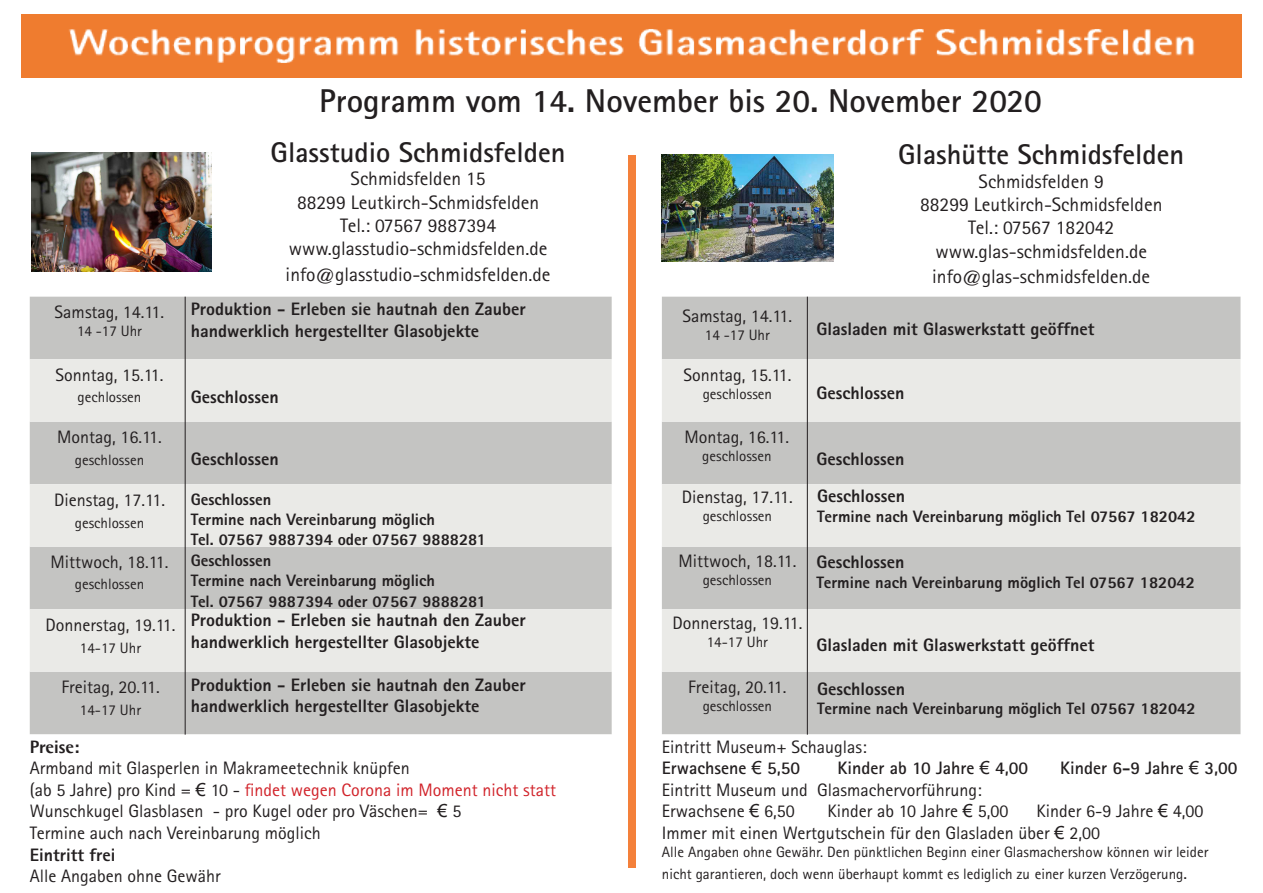
<style>
.page{position:relative;width:1263px;height:893px;background:#fff}
.page>*{position:absolute;margin:0;border:0;box-sizing:border-box;transform-origin:0 0}
.t1{font:700 33px "Rotis Sans Serif";color:#231f20}
.t2{font:700 28.5px "Rotis Sans Serif";color:#231f20}
.t3{font:19.5px/23.4px "Rotis Sans Serif";color:#231f20;text-align:center}
.t4{font:18px/21.6px "Rotis Sans Serif";color:#231f20}
.t5{font:800 18px/21.6px "Rotis Sans Serif";color:#231f20}
.t6{font:700 18px "Rotis Sans Serif";color:#231f20}
.t7{font:800 18px "Agfa Rotis Semisans";color:#231f20}
.t8{font:800 16.5px/19.8px "Rotis Sans Serif";color:#231f20}
.t9{font:15px/21.6px "Rotis Sans Serif";color:#231f20}
.s1{font-family:"Arial"}
.s2{color:#d1232a}
.s3{font-weight:700}
.s4{font-family:"Arial";font-weight:400}
.s5{font-size:18px}
</style>
<div class="page">
<img style="left:22px;top:14px;width:1219px;height:63px">
<img style="left:31px;top:152px;width:180px;height:120px">
<img style="left:661px;top:154px;width:173px;height:108px">
<div style="left:628px;top:155px;width:7px;height:713px;background:#f4803a"></div>
<div style="left:30px;top:297px;width:582px;height:437px;background:#c4c4c2"></div>
<svg style="left:30px;top:359px;width:582px;height:313px;background:#dadad8"></svg>
<hr style="left:185px;top:297px;width:1px;height:438px;background:#231f20">
<div style="left:662px;top:297px;width:578px;height:437px;background:#c4c4c2"></div>
<svg style="left:662px;top:359px;width:578px;height:313px;background:#dadad8"></svg>
<hr style="left:807px;top:297px;width:1px;height:438px;background:#231f20">
<p class="t4" style="left:55px;top:301px;width:111px">Samstag, 14.11.</p>
<p class="t9" style="left:77px;top:320px;width:66px">14 -17 Uhr</p>
<h1 class="t1" style="left:319px;top:80px;width:724px">Programm vom 14. November bis 20. November 2020</h1>
<h2 class="t2" style="left:271px;top:134px;width:296px">Glasstudio Schmidsfelden</h2>
<p class="t3" style="left:289px;top:167px;width:260px">Schmidsfelden 15<br>88299 Leutkirch-Schmidsfelden<br>Tel.: 07567 9887394 www.glasstudio-schmidsfelden.de</p>
<p class="t3" style="left:286px;top:262px;width:266px">info@glasstudio-schmidsfelden.de</p>
<h2 class="t2" style="left:898px;top:137px;width:288px">Glashütte Schmidsfelden</h2>
<p class="t3" style="left:920px;top:169px;width:244px">Schmidsfelden 9<br>88299 Leutkirch-Schmidsfelden<br>Tel.: 07567 182042 www.glas-schmidsfelden.de</p>
<p class="t3" style="left:932px;top:265px;width:220px">info@glas-schmidsfelden.de</p>
<p class="t5" style="left:191px;top:298px;width:336px">Produktion - Erleben sie hautnah den Zauber handwerklich hergestellter Glasobjekte</p>
<p class="t4" style="left:682px;top:305px;width:111px">Samstag, 14.11.</p>
<p class="t9" style="left:705px;top:324px;width:66px">14 -17 Uhr</p>
<p class="t5" style="left:816px;top:318px;width:279px">Glasladen mit Glaswerkstatt geöffnet</p>
<p class="t4" style="left:55px;top:363px;width:109px">Sonntag, 15.11.</p>
<p class="t9" style="left:78px;top:386px;width:65px">gechlossen</p>
<p class="t5" style="left:191px;top:385px;width:89px">Geschlossen</p>
<p class="t4" style="left:683px;top:364px;width:109px">Sonntag, 15.11.</p>
<p class="t9" style="left:703px;top:383px;width:71px">geschlossen</p>
<p class="t5" style="left:816px;top:382px;width:89px">Geschlossen</p>
<p class="t4" style="left:57px;top:426px;width:106px">Montag, 16.11.</p>
<p class="t9" style="left:75px;top:449px;width:71px">geschlossen</p>
<p class="t5" style="left:191px;top:448px;width:89px">Geschlossen</p>
<p class="t4" style="left:54px;top:489px;width:112px">Dienstag, 17.11.</p>
<p class="t9" style="left:75px;top:512px;width:71px">geschlossen</p>
<p class="t8" style="left:191px;top:489px;width:297px">Geschlossen<br>Termine nach Vereinbarung möglich<br>Tel. 07567 9887394 oder 07567 9888281</p>
<p class="t4" style="left:685px;top:426px;width:106px">Montag, 16.11.</p>
<p class="t9" style="left:702px;top:445px;width:71px">geschlossen</p>
<p class="t5" style="left:816px;top:440px;width:90px;line-height:36.9px">Geschlossen<br>Geschlossen</p>
<p class="t8" style="left:817px;top:506px;width:380px">Termine nach Vereinbarung möglich Tel 07567 182042</p>
<p class="t4" style="left:682px;top:486px;width:112px">Dienstag, 17.11.</p>
<p class="t9" style="left:703px;top:505px;width:71px">geschlossen</p>
<p class="t4" style="left:50px;top:551px;width:119px">Mittwoch, 18.11.</p>
<p class="t9" style="left:75px;top:573px;width:71px">geschlossen</p>
<p class="t8" style="left:191px;top:550px;width:246px">Geschlossen<br>Termine nach Vereinbarung möglich</p>
<p class="t8" style="left:191px;top:591px;width:297px">Tel. 07567 9887394 oder 07567 9888281</p>
<p class="t4" style="left:678px;top:550px;width:119px">Mittwoch, 18.11.</p>
<p class="t9" style="left:703px;top:569px;width:71px">geschlossen</p>
<p class="t5" style="left:816px;top:551px;width:89px">Geschlossen</p>
<p class="t8" style="left:816px;top:572px;width:380px">Termine nach Vereinbarung möglich Tel 07567 182042</p>
<p class="t4" style="left:46px;top:614px;width:131px">Donnerstag, 19.11.</p>
<p class="t9" style="left:80px;top:637px;width:63px">14-17 Uhr</p>
<p class="t4" style="left:61px;top:676px;width:100px">Freitag, 20.11.</p>
<p class="t9" style="left:80px;top:699px;width:63px">14-17 Uhr</p>
<p class="t5" style="left:191px;top:609px;width:336px">Produktion - Erleben sie hautnah den Zauber handwerklich hergestellter Glasobjekte</p>
<p class="t4" style="left:672px;top:612px;width:131px">Donnerstag, 19.11.</p>
<p class="t9" style="left:707px;top:631px;width:63px">14-17 Uhr</p>
<p class="t4" style="left:688px;top:676px;width:100px">Freitag, 20.11.</p>
<p class="t9" style="left:703px;top:695px;width:71px">geschlossen</p>
<p class="t5" style="left:191px;top:673px;width:336px">Produktion - Erleben sie hautnah den Zauber handwerklich hergestellter Glasobjekte</p>
<p class="t5" style="left:816px;top:634px;width:279px">Glasladen mit Glaswerkstatt geöffnet</p>
<p class="t5" style="left:817px;top:677px;width:89px">Geschlossen</p>
<p class="t8" style="left:817px;top:699px;width:380px">Termine nach Vereinbarung möglich Tel 07567 182042</p>
<p class="t7" style="left:30px;top:735px;width:51px">Preise:</p>
<p class="t4" style="left:30px;top:757px;width:528px">Armband mit Glasperlen in Makrameetechnik knüpfen<br>(ab 5 Jahre) pro Kind = <span class="s1">€</span> 10 - <span class="s2">findet wegen Corona im Moment nicht statt </span>Wunschkugel Glasblasen - pro Kugel oder pro Väschen= <span class="s1">€</span> 5<br>Termine auch nach Vereinbarung möglich</p>
<p class="t5" style="left:30px;top:843px;width:87px">Eintritt frei</p>
<p class="t4" style="left:30px;top:865px;width:192px">Alle Angaben ohne Gewähr</p>
<p class="t4" style="left:662px;top:736px;width:206px">Eintritt Museum+ Schauglas:<br><span class="s3">Erwachsene</span> <span class="s1">€</span> <span class="s3">5,50</span></p>
<p class="t6" style="left:837px;top:757px;width:192px">Kinder ab 10 Jahre <span class="s4">€</span> 4,00</p>
<p class="t6" style="left:1060px;top:757px;width:179px">Kinder 6-9 Jahre <span class="s4">€</span> 3,00</p>
<p class="t4" style="left:662px;top:779px;width:321px">Eintritt Museum und Glasmachervorführung:<br>Erwachsene <span class="s1">€</span> 6,50</p>
<p class="t4" style="left:662px;top:800px;width:543px;text-indent:375px">Kinder 6-9 Jahre <span class="s1">€</span> 4,00<br>Immer mit einen Wertgutschein für den Glasladen über <span class="s1">€</span> 2,00</p>
<p class="t9" style="left:662px;top:841px;width:548px">Alle Angaben ohne Gewähr. Den pünktlichen Beginn einer Glasmachershow können wir leider nicht garantieren, doch wenn überhaupt kommt es lediglich zu einer kurzen Verzögerung<span class="s5">.</span></p>
<p class="t4" style="left:827px;top:800px;width:182px">Kinder ab 10 Jahre <span class="s1">€</span> 5,00</p>
</div>
